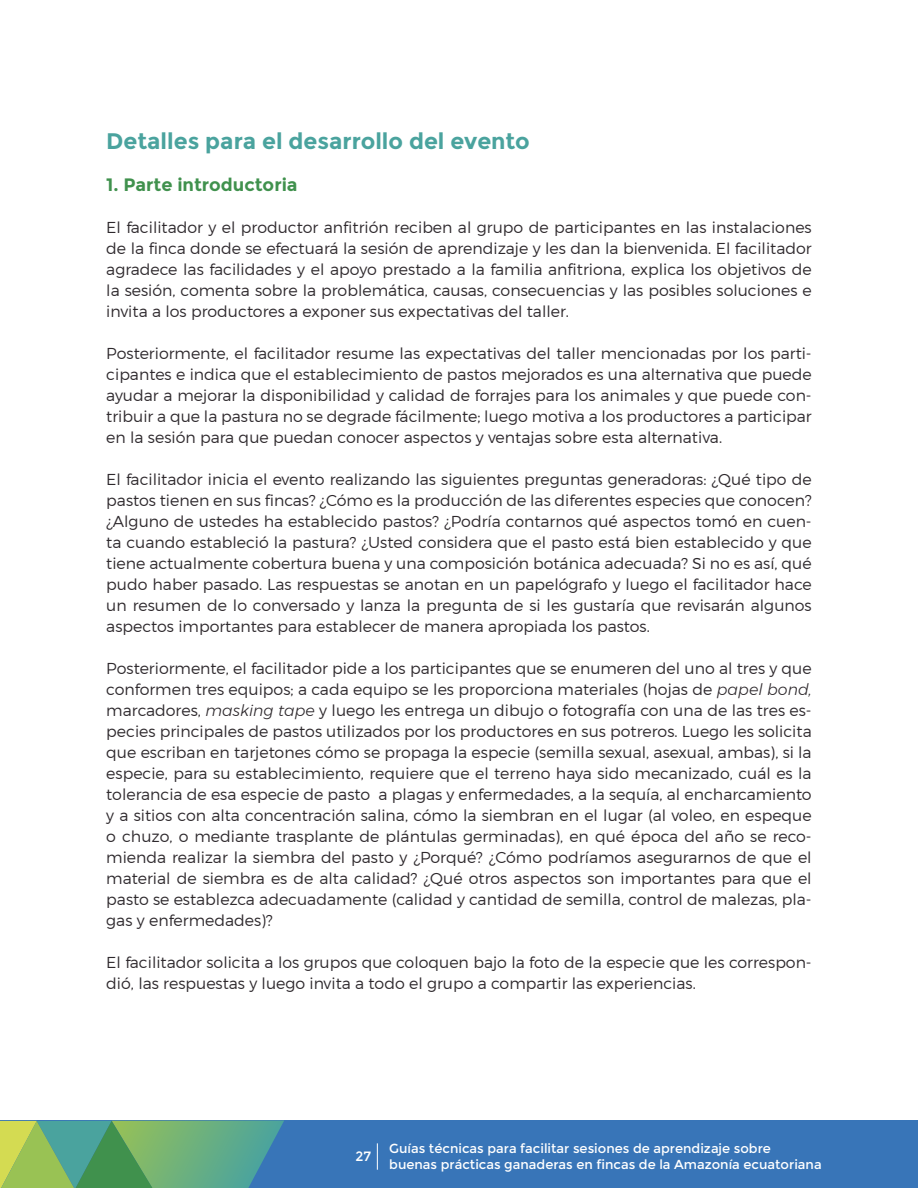
<style>
.page{position:relative;width:918px;height:1188px;background:#fff}
.page>*{position:absolute;margin:0;border:0;box-sizing:border-box;transform-origin:0 0}
.Subtitulo_1_1{font:700 22.5px "Montserrat";color:#4aa39e}
.Subtitulo_1_1_1{font:700 18px "Montserrat";color:#40914d}
.Texto{font:300 15.75px/21px "Montserrat";color:#2e292d;text-align:justify}
.t1{font:13.5px "Montserrat";color:#fff}
.t2{font:13.05px/15.6px "Montserrat";color:#fff}
.s1{font-style:italic}
</style>
<div class="page">
<div style="left:0;top:1121px;width:918px;height:67px;background:#3875b8"></div>
<svg style="left:377px;top:1143px;width:1px;height:27px"></svg>
<svg style="left:0;top:1121px;width:284px;height:67px;background:#6aab77"></svg>
<p class="Subtitulo_1_1" style="left:106px;top:128px;width:425px">Detalles para el desarrollo del evento</p>
<p class="Subtitulo_1_1_1" style="left:106px;top:174px;width:193px">1. Parte introductoria</p>
<p class="Texto" style="left:106px;top:217px;width:707px">El facilitador y el productor anfitrión reciben al grupo de participantes en las instalaciones de la finca donde se efectuará la sesión de aprendizaje y les dan la bienvenida. El facilitador agradece las facilidades y el apoyo prestado a la familia anfitriona, explica los objetivos de la sesión, comenta sobre la problemática, causas, consecuencias y las posibles soluciones e invita a los productores a exponer sus expectativas del taller.</p>
<p class="Texto" style="left:106px;top:343px;width:707px">Posteriormente, el facilitador resume las expectativas del taller mencionadas por los parti&shy;cipantes e indica que el establecimiento de pastos mejorados es una alternativa que puede ayudar a mejorar la disponibilidad y calidad de forrajes para los animales y que puede con&shy;tribuir a que la pastura no se degrade fácilmente; luego motiva a los productores a participar en la sesión para que puedan conocer aspectos y ventajas sobre esta alternativa.</p>
<p class="Texto" style="left:106px;top:469px;width:707px">El facilitador inicia el evento realizando las siguientes preguntas generadoras: ¿Qué tipo de pastos tienen en sus fincas? ¿Cómo es la producción de las diferentes especies que conocen? ¿Alguno de ustedes ha establecido pastos? ¿Podría contarnos qué aspectos tomó en cuen&shy;ta cuando estableció la pastura? ¿Usted considera que el pasto está bien establecido y que tiene actualmente cobertura buena y una composición botánica adecuada? Si no es así, qué pudo haber pasado. Las respuestas se anotan en un papelógrafo y luego el facilitador hace un resumen de lo conversado y lanza la pregunta de si les gustaría que revisarán algunos aspectos importantes para establecer de manera apropiada los pastos.</p>
<p class="Texto" style="left:106px;top:658px;width:707px">Posteriormente, el facilitador pide a los participantes que se enumeren del uno al tres y que conformen tres equipos; a cada equipo se les proporciona materiales (hojas de <span class="s1">papel bond, </span>marcadores, <span class="s1">masking tape</span> y luego les entrega un dibujo o fotografía con una de las tres es&shy;pecies principales de pastos utilizados por los productores en sus potreros. Luego les solicita que escriban en tarjetones cómo se propaga la especie (semilla sexual, asexual, ambas), si la especie, para su establecimiento, requiere que el terreno haya sido mecanizado, cuál es la tolerancia de esa especie de pasto a plagas y enfermedades, a la sequía, al encharcamiento y a sitios con alta concentración salina, cómo la siembran en el lugar (al voleo, en espeque o chuzo, o mediante trasplante de plántulas germinadas), en qué época del año se reco&shy;mienda realizar la siembra del pasto y ¿Porqué? ¿Cómo podríamos asegurarnos de que el material de siembra es de alta calidad? ¿Qué otros aspectos son importantes para que el pasto se establezca adecuadamente (calidad y cantidad de semilla, control de malezas, pla&shy;gas y enfermedades)?</p>
<p class="Texto" style="left:106px;top:952px;width:707px">El facilitador solicita a los grupos que coloquen bajo la foto de la especie que les correspon&shy;dió, las respuestas y luego invita a todo el grupo a compartir las experiencias.</p>
<p class="t1" style="left:356px;top:1148px;width:17px">27</p>
<p class="t2" style="left:389px;top:1141px;width:434px">Guías técnicas para facilitar sesiones de aprendizaje sobre buenas prácticas ganaderas en fincas de la Amazonía ecuatoriana</p>
</div>
